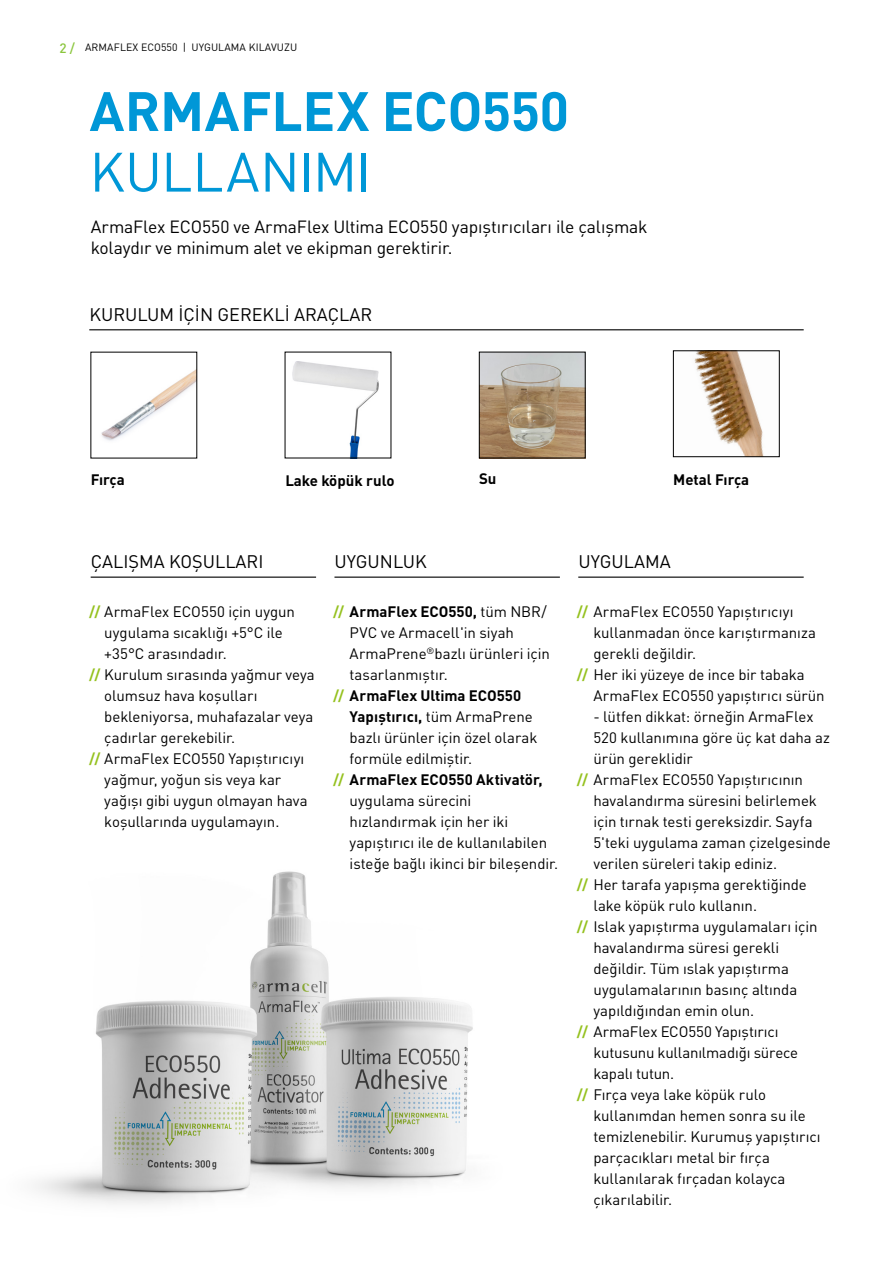
<style>
.page{position:relative;width:893px;height:1263px;background:#fff}
.page>*{position:absolute;margin:0;border:0;box-sizing:border-box;transform-origin:0 0}
.t1{font:700 54.6px "DIN Pro";letter-spacing:-.005em;color:#0097d7}
.t2{font:54.6px "DIN Pro";letter-spacing:-.01em;color:#0097d7}
.t3{font:18px "DIN Pro";color:#000}
.t4{font:17.55px/21px "DIN Pro";letter-spacing:-.01em;color:#000}
.t5{font:15px "DIN Pro";letter-spacing:-.005em;color:#000}
.t6{font:700 15px "DIN Pro";color:#000}
.t7{font:10.5px "DIN Pro";letter-spacing:.01em;color:#000}
.s1{font-weight:500;font-size:13.5px;color:#8bc63e}
.s2{font-weight:700;color:#95c11f}
.s3{color:#95c11f}
.s4{font-weight:400}
</style>
<div class="page">
<img style="left:35px;top:871px;width:438px;height:333px">
<img style="left:101px;top:370px;width:94px;height:71px">
<img style="left:481px;top:354px;width:102px;height:102px">
<img style="left:694px;top:353px;width:70px;height:102px">
<div style="left:673px;top:351px;width:106px;height:106px;border:1px solid #000"></div>
<img style="left:292px;top:361px;width:86px;height:95px">
<hr style="left:91px;top:577px;width:225px;height:1px;background:#000">
<hr style="left:334px;top:577px;width:226px;height:1px;background:#000">
<hr style="left:578px;top:577px;width:226px;height:1px;background:#000">
<hr style="left:89px;top:329px;width:715px;height:1px;background:#000">
<p class="t7" style="left:60px;top:39px;width:239px"><span class="s1">2 /</span> ARMAFLEX ECO550 | UYGULAMA KILAVUZU</p>
<h1 class="t1" style="left:90px;top:69px;width:481px">ARMAFLEX ECO550</h1>
<h1 class="t2" style="left:90px;top:130px;width:283px">KULLANIMI</h1>
<p class="t4" style="left:91px;top:215px;width:558px">ArmaFlex ECO550 ve ArmaFlex Ultima ECO550 yapıştırıcıları ile çalışmak kolaydır ve minimum alet ve ekipman gerektirir.</p>
<p class="t3" style="left:89px;top:300px;width:284px">KURULUM İÇİN GEREKLİ ARAÇLAR</p>
<p class="t6" style="left:91px;top:468px;width:36px">Fırça</p>
<p class="t6" style="left:285px;top:469px;width:111px">Lake köpük rulo</p>
<p class="t6" style="left:479px;top:467px;width:19px">Su</p>
<p class="t6" style="left:673px;top:468px;width:78px">Metal Fırça</p>
<p class="t3" style="left:91px;top:548px;width:174px">ÇALIŞMA KOŞULLARI</p>
<p class="t5" style="left:89px;top:600px;width:207px"><span class="s2">//</span> ArmaFlex ECO550 için uygun</p>
<p class="t5" style="left:104px;top:621px;width:180px">uygulama sıcaklığı +5°C ile</p>
<p class="t5" style="left:104px;top:642px;width:124px">+35°C arasındadır.</p>
<p class="t5" style="left:89px;top:663px;width:227px"><span class="s2">//</span> Kurulum sırasında yağmur veya</p>
<p class="t5" style="left:104px;top:684px;width:155px">olumsuz hava koşulları</p>
<p class="t5" style="left:104px;top:705px;width:211px">bekleniyorsa, muhafazalar veya</p>
<p class="t5" style="left:104px;top:726px;width:132px">çadırlar gerekebilir.</p>
<p class="t5" style="left:89px;top:747px;width:217px"><span class="s2">//</span> ArmaFlex ECO550 Yapıştırıcıyı</p>
<p class="t5" style="left:104px;top:768px;width:178px">yağmur, yoğun sis veya kar</p>
<p class="t5" style="left:104px;top:789px;width:205px">yağışı gibi uygun olmayan hava</p>
<p class="t5" style="left:104px;top:810px;width:177px">koşullarında uygulamayın.</p>
<p class="t3" style="left:335px;top:548px;width:94px">UYGUNLUK</p>
<p class="t6" style="left:333px;top:600px;width:215px"><span class="s3">//</span> ArmaFlex ECO550, <span class="s4">tüm NBR/</span></p>
<p class="t5" style="left:350px;top:621px;width:166px">PVC ve Armacell'in siyah</p>
<p class="t5" style="left:350px;top:642px;width:202px">ArmaPrene<sup>®</sup>bazlı ürünleri için</p>
<p class="t5" style="left:350px;top:663px;width:100px">tasarlanmıştır.</p>
<p class="t6" style="left:333px;top:684px;width:190px"><span class="s3">//</span> ArmaFlex Ultima ECO550</p>
<p class="t6" style="left:350px;top:705px;width:185px">Yapıştırıcı, <span class="s4">tüm ArmaPrene</span></p>
<p class="t5" style="left:350px;top:726px;width:189px">bazlı ürünler için özel olarak</p>
<p class="t5" style="left:350px;top:747px;width:124px">formüle edilmiştir.</p>
<p class="t6" style="left:333px;top:768px;width:211px"><span class="s3">//</span> ArmaFlex ECO550 Aktivatör,</p>
<p class="t5" style="left:350px;top:789px;width:123px">uygulama sürecini</p>
<p class="t5" style="left:350px;top:810px;width:160px">hızlandırmak için her iki</p>
<p class="t5" style="left:350px;top:831px;width:199px">yapıştırıcı ile de kullanılabilen</p>
<p class="t5" style="left:350px;top:852px;width:210px">isteğe bağlı ikinci bir bileşendir.</p>
<p class="t3" style="left:578px;top:548px;width:94px">UYGULAMA</p>
<p class="t5" style="left:577px;top:600px;width:218px"><span class="s2">//</span> ArmaFlex ECO550 Yapıştırıcıyı</p>
<p class="t5" style="left:593px;top:621px;width:224px">kullanmadan önce karıştırmanıza</p>
<p class="t5" style="left:593px;top:642px;width:104px">gerekli değildir.</p>
<p class="t5" style="left:577px;top:663px;width:229px"><span class="s2">//</span> Her iki yüzeye de ince bir tabaka</p>
<p class="t5" style="left:593px;top:684px;width:233px">ArmaFlex ECO550 yapıştırıcı sürün</p>
<p class="t5" style="left:593px;top:705px;width:222px">- lütfen dikkat: örneğin ArmaFlex</p>
<p class="t5" style="left:593px;top:726px;width:238px">520 kullanımına göre üç kat daha az</p>
<p class="t5" style="left:593px;top:747px;width:101px">ürün gereklidir</p>
<p class="t5" style="left:577px;top:768px;width:228px"><span class="s2">//</span> ArmaFlex ECO550 Yapıştırıcının</p>
<p class="t5" style="left:593px;top:789px;width:225px">havalandırma süresini belirlemek</p>
<p class="t5" style="left:593px;top:810px;width:221px">için tırnak testi gereksizdir. Sayfa</p>
<p class="t5" style="left:593px;top:831px;width:239px">5'teki uygulama zaman çizelgesinde</p>
<p class="t5" style="left:593px;top:852px;width:185px">verilen süreleri takip ediniz.</p>
<p class="t5" style="left:577px;top:873px;width:232px"><span class="s2">//</span> Her tarafa yapışma gerektiğinde</p>
<p class="t5" style="left:593px;top:894px;width:165px">lake köpük rulo kullanın.</p>
<p class="t5" style="left:577px;top:915px;width:242px"><span class="s2">//</span> Islak yapıştırma uygulamaları için</p>
<p class="t5" style="left:593px;top:936px;width:187px">havalandırma süresi gerekli</p>
<p class="t5" style="left:593px;top:957px;width:197px">değildir. Tüm ıslak yapıştırma</p>
<p class="t5" style="left:593px;top:978px;width:205px">uygulamalarının basınç altında</p>
<p class="t5" style="left:593px;top:999px;width:162px">yapıldığından emin olun.</p>
<p class="t5" style="left:577px;top:1020px;width:203px"><span class="s2">//</span> ArmaFlex ECO550 Yapıştırıcı</p>
<p class="t5" style="left:593px;top:1041px;width:206px">kutusunu kullanılmadığı sürece</p>
<p class="t5" style="left:593px;top:1062px;width:82px">kapalı tutun.</p>
<p class="t5" style="left:577px;top:1083px;width:191px"><span class="s2">//</span> Fırça veya lake köpük rulo</p>
<p class="t5" style="left:593px;top:1104px;width:214px">kullanımdan hemen sonra su ile</p>
<p class="t5" style="left:593px;top:1125px;width:229px">temizlenebilir. Kurumuş yapıştırıcı</p>
<p class="t5" style="left:593px;top:1146px;width:178px">parçacıkları metal bir fırça</p>
<p class="t5" style="left:593px;top:1167px;width:194px">kullanılarak fırçadan kolayca</p>
<p class="t5" style="left:593px;top:1188px;width:80px">çıkarılabilir.</p>
</div>
